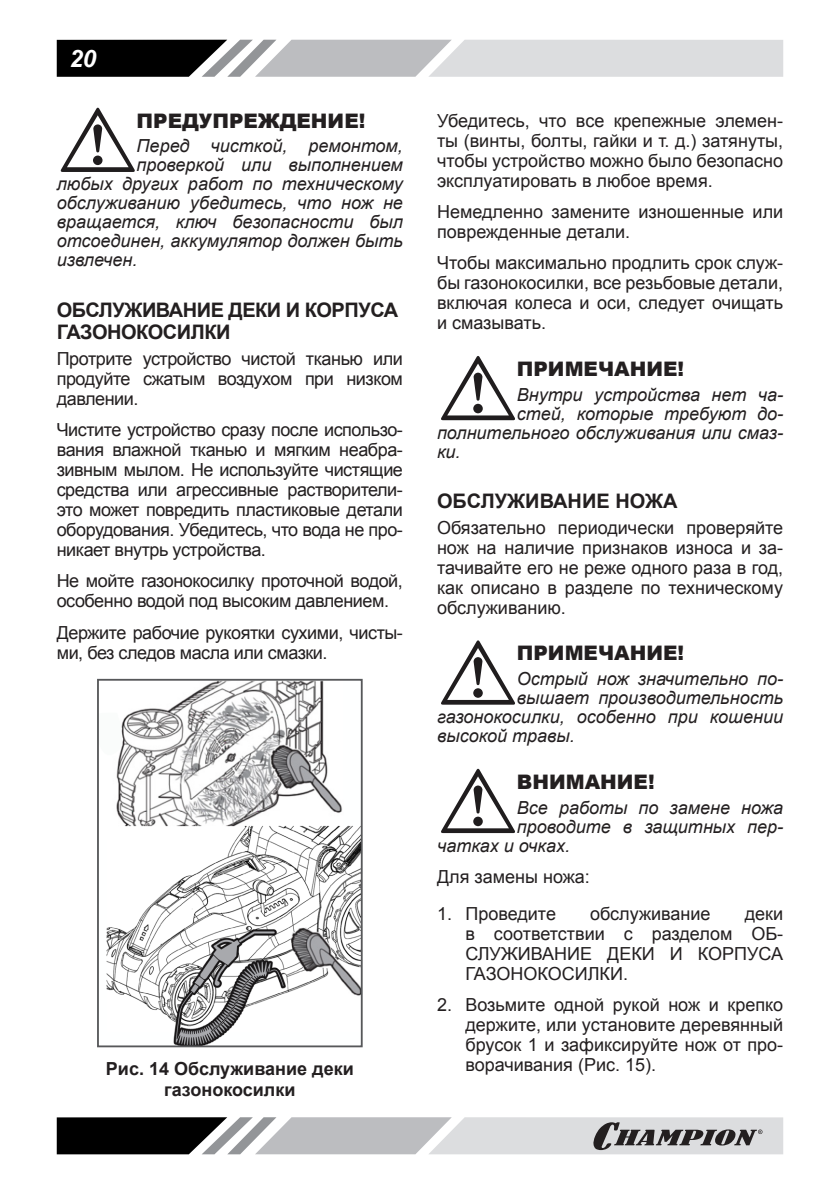
<style>
.page{position:relative;width:840px;height:1191px;background:#fff}
.page>*{position:absolute;margin:0;border:0;box-sizing:border-box;transform-origin:0 0}
.t1{font:italic 700 24px "Arial";color:#fff}
.t2{font:900 20px "Arial";color:#231f20}
.t3{font:700 20px/22px "Arial";letter-spacing:-.025em;color:#231f20}
.t4{font:700 20px "Arial";color:#231f20}
.p_list{font:18px/20px "Arial";letter-spacing:-.01em;color:#231f20;text-align:justify}
.p{font:italic 18px "Arial";color:#231f20}
.pic_h_centr{font:700 18px/21.6px "Arial";color:#231f20;text-align:center}
</style>
<div class="page">
<svg style="left:57px;top:40px;width:725px;height:37px"></svg>
<svg style="left:57px;top:1117px;width:725px;height:37px"></svg>
<svg style="left:60px;top:107px;width:75px;height:65px"></svg>
<img style="left:106px;top:682px;width:253px;height:362px">
<div style="left:97px;top:679px;width:265px;height:368px;border:2px solid #57585a"></div>
<svg style="left:441px;top:356px;width:74px;height:65px"></svg>
<svg style="left:441px;top:640px;width:74px;height:65px"></svg>
<svg style="left:441px;top:768px;width:74px;height:66px"></svg>
<h1 class="t1" style="left:70px;top:42px;width:28px">20</h1>
<p class="t2" style="left:136px;top:106px;width:230px">ПРЕДУПРЕЖДЕНИЕ!</p>
<p class="p" style="left:136px;top:134px;width:268px">Перед чисткой, ремонтом,</p>
<p class="p" style="left:136px;top:153px;width:268px">проверкой или выполнением</p>
<p class="p" style="left:57px;top:172px;width:347px">любых других работ по техническому</p>
<p class="p" style="left:57px;top:191px;width:347px">обслуживанию убедитесь, что нож не</p>
<p class="p" style="left:57px;top:210px;width:347px">вращается, ключ безопасности был</p>
<p class="p" style="left:57px;top:229px;width:347px">отсоединен, аккумулятор должен быть</p>
<p class="p" style="left:57px;top:248px;width:82px">извлечен.</p>
<p class="t3" style="left:57px;top:299px;width:343px">ОБСЛУЖИВАНИЕ ДЕКИ И КОРПУСА<br>ГАЗОНОКОСИЛКИ</p>
<p class="p_list" style="left:57px;top:348px;width:347px">Протрите устройство чистой тканью или продуйте сжатым воздухом при низком давлении.</p>
<p class="p_list" style="left:57px;top:420px;width:347px">Чистите устройство сразу после использо&shy;вания влажной тканью и мягким неабра&shy;зивным мылом. Не используйте чистящие средства или агрессивные растворители&shy;это может повредить пластиковые детали оборудования. Убедитесь, что вода не про&shy;никает внутрь устройства.</p>
<p class="p_list" style="left:57px;top:571px;width:347px">Не мойте газонокосилку проточной водой, особенно водой под высоким давлением.</p>
<p class="p_list" style="left:57px;top:622px;width:347px">Держите рабочие рукоятки сухими, чисты&shy;ми, без следов масла или смазки.</p>
<p class="pic_h_centr" style="left:106px;top:1058px;width:249px">Рис. 14 Обслуживание деки газонокосилки</p>
<p class="p_list" style="left:437px;top:110px;width:347px">Убедитесь, что все крепежные элемен&shy;ты (винты, болты, гайки и т. д.) затянуты, чтобы устройство можно было безопасно эксплуатировать в любое время.</p>
<p class="p_list" style="left:437px;top:202px;width:347px">Немедленно замените изношенные или поврежденные детали.</p>
<p class="p_list" style="left:437px;top:253px;width:347px">Чтобы максимально продлить срок служ&shy;бы газонокосилки, все резьбовые детали, включая колеса и оси, следует очищать и смазывать.</p>
<p class="t2" style="left:516px;top:354px;width:169px">ПРИМЕЧАНИЕ!</p>
<p class="p" style="left:516px;top:383px;width:268px">Внутри устройства нет ча-</p>
<p class="p" style="left:516px;top:402px;width:268px">стей, которые требуют до-</p>
<p class="p" style="left:437px;top:421px;width:347px">полнительного обслуживания или смаз-</p>
<p class="p" style="left:437px;top:440px;width:25px">ки.</p>
<p class="t4" style="left:437px;top:488px;width:242px">ОБСЛУЖИВАНИЕ НОЖА</p>
<p class="p_list" style="left:437px;top:517px;width:347px">Обязательно периодически проверяйте нож на наличие признаков износа и за&shy;тачивайте его не реже одного раза в год, как описано в разделе по техническому обслуживанию.</p>
<p class="t2" style="left:516px;top:639px;width:169px">ПРИМЕЧАНИЕ!</p>
<p class="p" style="left:516px;top:667px;width:268px">Острый нож значительно по-</p>
<p class="p" style="left:516px;top:686px;width:268px">вышает производительность</p>
<p class="p" style="left:437px;top:705px;width:347px">газонокосилки, особенно при кошении</p>
<p class="p" style="left:437px;top:724px;width:139px">высокой травы.</p>
<p class="t2" style="left:516px;top:767px;width:139px">ВНИМАНИЕ!</p>
<p class="p" style="left:516px;top:795px;width:268px">Все работы по замене ножа</p>
<p class="p" style="left:516px;top:814px;width:268px">проводите в защитных пер-</p>
<p class="p" style="left:437px;top:833px;width:134px">чатках и очках.</p>
<p class="p_list" style="left:437px;top:866px;width:154px">Для замены ножа:</p>
<p class="p_list" style="left:437px;top:903px;width:120px">1. Проведите</p>
<p class="p_list" style="left:590px;top:903px;width:122px">обслуживание</p>
<p class="p_list" style="left:465px;top:903px;width:319px;text-indent:279px">деки в соответствии с разделом ОБ-СЛУЖИВАНИЕ ДЕКИ И КОРПУСА ГАЗОНОКОСИЛКИ.</p>
<p class="p_list" style="left:465px;top:995px;width:319px;text-indent:-28px">2. Возьмите одной рукой нож и крепко держите, или установите деревянный брусок 1 и зафиксируйте нож от про&shy;ворачивания (Рис. 15).</p>
</div>
